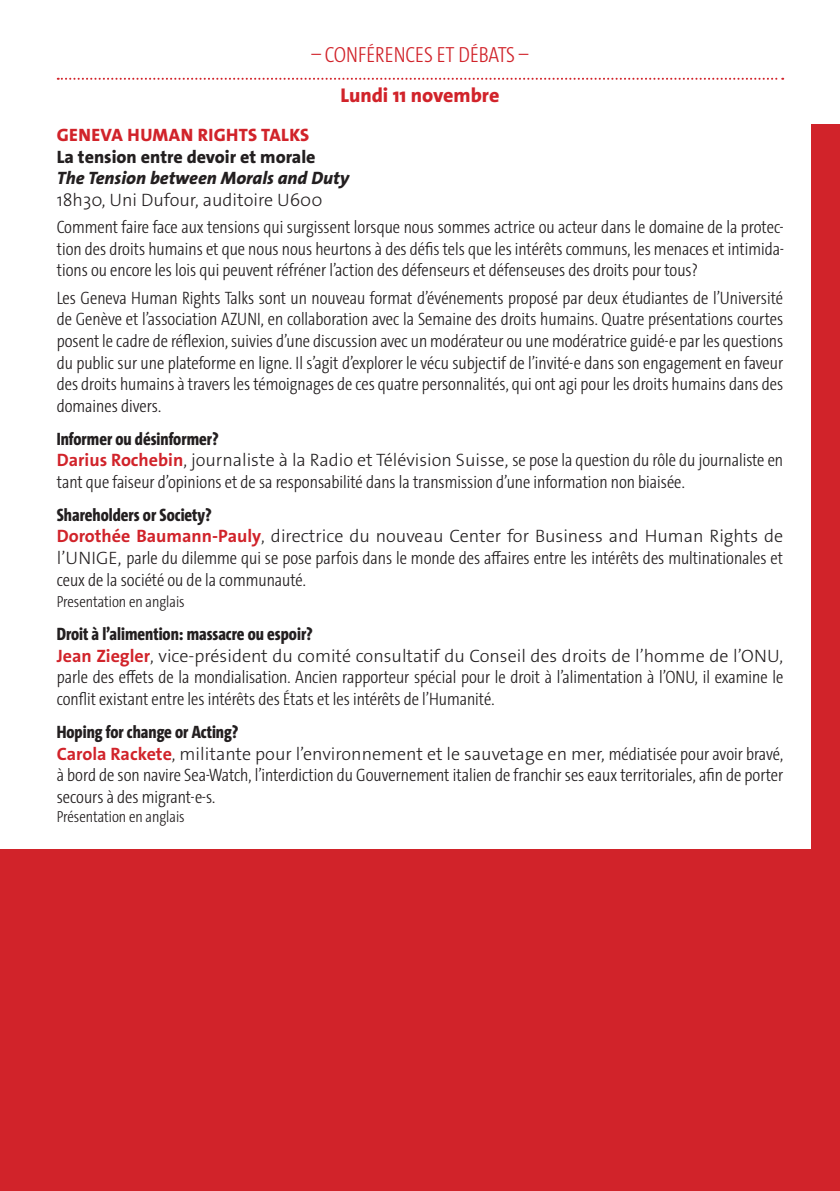
<style>
.page{position:relative;width:840px;height:1191px;background:#fff}
.page>*{position:absolute;margin:0;border:0;box-sizing:border-box;transform-origin:0 0}
.t1{font:300 22px "The Sans Cd LF3";color:#d1232a}
.t2{font:800 20px "The Sans Os F";color:#d1232a}
.t3{font:300 18px/21.6px "The Sans Cd LF3";color:#231f20}
.t4{font:300 18px "The Sans Os F";color:#231f20}
.t5{font:800 18px "The Sans Cd LF8";color:#231f20}
.t6{font:italic 800 18px "The Sans Os F";color:#231f20}
.t7{font:800 18px "The Sans Os F";color:#231f20}
.t8{font:800 18px "The Sans Os F";letter-spacing:.02em;color:#d1232a}
.t9{font:300 16px "The Sans Cd LF3";color:#231f20}
.s1{font-weight:700;color:#d1232a}
.s2{font-family:"The Sans Cd LF3"}
.s3{font-family:"The Sans Os F"}
</style>
<div class="page">
<svg style="left:58px;top:78px;width:724px;height:2px"></svg>
<div style="left:811px;top:125px;width:28px;height:740px;background:#d1232a"></div>
<div style="left:0;top:849px;width:839px;height:342px;background:#d1232a"></div>
<p class="t1" style="left:311px;top:40px;width:219px">– CONFÉRENCES ET DÉBATS –</p>
<p class="t2" style="left:340px;top:83px;width:160px">Lundi 11 novembre</p>
<p class="t8" style="left:57px;top:123px;width:254px">GENEVA HUMAN RIGHTS TALKS</p>
<p class="t7" style="left:57px;top:145px;width:260px">La tension entre devoir et morale</p>
<p class="t6" style="left:57px;top:166px;width:294px">The Tension between Morals and Duty</p>
<p class="t4" style="left:57px;top:188px;width:267px">18h30, Uni Dufour, auditoire U600</p>
<p class="t3" style="left:57px;top:216px;width:727px;text-align:justify">Comment faire face aux tensions qui surgissent lorsque nous sommes actrice ou acteur dans le domaine de la protec&shy;tion des droits humains et que nous nous heurtons à des défis tels que les intérêts communs, les menaces et intimida&shy;tions ou encore les lois qui peuvent réfréner l’action des défenseurs et défenseuses des droits pour tous?</p>
<p class="t3" style="left:57px;top:286px;width:727px;text-align:justify">Les Geneva Human Rights Talks sont un nouveau format d’événements proposé par deux étudiantes de l’Université de Genève et l’association AZUNI, en collaboration avec la Semaine des droits humains. Quatre présentations courtes posent le cadre de réflexion, suivies d’une discussion avec un modérateur ou une modératrice guidé-e par les questions du public sur une plateforme en ligne. Il s’agit d’explorer le vécu subjectif de l’invité-e dans son engagement en faveur des droits humains à travers les témoignages de ces quatre personnalités, qui ont agi pour les droits humains dans des domaines divers.</p>
<p class="t5" style="left:57px;top:427px;width:163px">Informer ou désinformer?</p>
<p class="t4" style="left:57px;top:448px;width:727px"><span class="s1">Darius Rochebin</span>, journaliste à la Radio et Télévision Suisse, <span class="s2">se pose la question du rôle du journaliste en</span></p>
<p class="t3" style="left:57px;top:470px;width:629px">tant que faiseur d’opinions et de sa responsabilité dans la transmission d’une information non biaisée.</p>
<p class="t5" style="left:57px;top:503px;width:156px">Shareholders or Society?</p>
<p class="t4" style="left:57px;top:525px;width:727px"><span class="s1">Dorothée Baumann-Pauly</span>, directrice du nouveau Center for Business and Human Rights de</p>
<p class="t3" style="left:57px;top:546px;width:727px"><span class="s3">l’UNIGE,</span> parle du dilemme qui se pose parfois dans le monde des affaires entre les intérêts des multinationales et ceux de la société ou de la communauté.</p>
<p class="t9" style="left:57px;top:591px;width:129px">Presentation en anglais</p>
<p class="t5" style="left:57px;top:622px;width:257px">Droit à l’alimention: massacre ou espoir?</p>
<p class="t4" style="left:57px;top:644px;width:727px"><span class="s1">Jean Ziegler</span>, vice-président du comité consultatif du Conseil des droits de l’homme de l’ONU,</p>
<p class="t3" style="left:57px;top:666px;width:727px">parle des effets de la mondialisation. Ancien rapporteur spécial pour le droit à l’alimentation à l’ONU, il examine le conflit existant entre les intérêts des États et les intérêts de l’Humanité.</p>
<p class="t5" style="left:57px;top:720px;width:183px">Hoping for change or Acting?</p>
<p class="t4" style="left:57px;top:742px;width:727px"><span class="s1">Carola Rackete</span>, militante pour l’environnement et le sauvetage en mer, <span class="s2">médiatisée pour avoir bravé,</span></p>
<p class="t3" style="left:57px;top:763px;width:727px">à bord de son navire Sea-Watch, l’interdiction du Gouvernement italien de franchir ses eaux territoriales, afin de porter secours à des migrant-e-s.</p>
<p class="t9" style="left:57px;top:806px;width:129px">Présentation en anglais</p>
</div>
